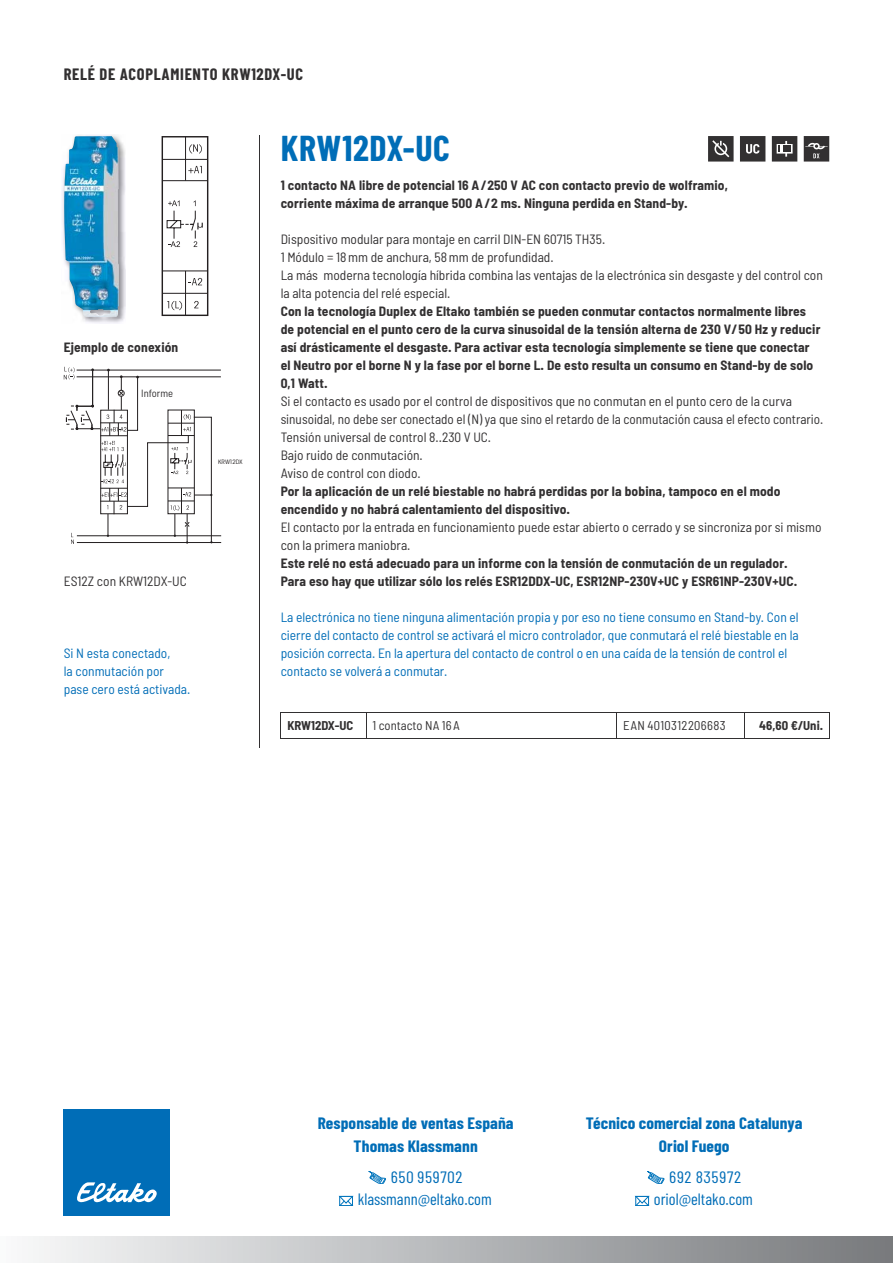
<style>
.page{position:relative;width:893px;height:1263px;background:#fff}
.page>*{position:absolute;margin:0;border:0;box-sizing:border-box;transform-origin:0 0}
.t1{font:700 36px "Barlow Condensed";letter-spacing:.02em;color:#006db7}
.t2{font:700 16.5px/22.5px "Barlow Condensed";letter-spacing:.005em;color:#006db7;text-align:center;scale:1.05 1}
.t3{font:16.5px/22.5px "Barlow Condensed";color:#006db7;text-align:center;scale:1.05 1}
.t4{font:700 16.5px "Barlow Condensed";letter-spacing:.04em;color:#323031}
.t5{font:700 semi-condensed 13.5px/18px "Barlow";letter-spacing:.01em;color:#323031}
.t6{font:semi-condensed 13.5px/18px "Barlow";color:#323031}
.t7{font:semi-condensed 13.5px/18px "Barlow";color:#006db7}
.t8{font:700 semi-condensed 12.75px "Barlow";color:#323031}
.t9{font:semi-condensed 12.75px "Barlow";letter-spacing:.02em;color:#323031}
.t10{font:semi-condensed 12.75px "Barlow";color:#323031}
.t11{font:semi-condensed 10.5px "Barlow";color:#323031}
.t12{font:condensed 6.15px "Avant Garde";letter-spacing:-.01em;color:#231f20}
</style>
<div class="page">
<div style="left:0;top:1236px;width:893px;height:27px;background:linear-gradient(to right,#f9f9fa,#77797c)"></div>
<hr style="left:281px;top:713px;width:85px;height:1px;background:#323031">
<hr style="left:281px;top:738px;width:85px;height:1px;background:#323031">
<hr style="left:744px;top:713px;width:86px;height:1px;background:#323031">
<svg style="left:829px;top:714px;width:1px;height:24px"></svg>
<hr style="left:366px;top:738px;width:464px;height:1px;background:#323031">
<hr style="left:366px;top:713px;width:251px;height:1px;background:#323031">
<svg style="left:366px;top:714px;width:1px;height:24px"></svg>
<hr style="left:617px;top:713px;width:127px;height:1px;background:#323031">
<svg style="left:744px;top:714px;width:1px;height:24px"></svg>
<svg style="left:740px;top:136px;width:25px;height:26px"></svg>
<svg style="left:708px;top:136px;width:25px;height:26px"></svg>
<svg style="left:772px;top:136px;width:25px;height:26px"></svg>
<svg style="left:804px;top:136px;width:25px;height:26px"></svg>
<img style="left:62px;top:135px;width:64px;height:188px">
<img style="left:64px;top:136px;width:55px;height:181px">
<div style="left:162px;top:136px;width:46px;height:180px;border:1px solid #231f20"></div>
<svg style="left:188px;top:166px;width:14px;height:7px"></svg>
<svg style="left:194px;top:301px;width:5px;height:7px"></svg>
<svg style="left:189px;top:278px;width:13px;height:7px"></svg>
<svg style="left:166px;top:200px;width:37px;height:47px"></svg>
<hr style="left:162px;top:293px;width:46px;height:1px;background:#231f20">
<hr style="left:162px;top:159px;width:46px;height:1px;background:#231f20">
<hr style="left:185px;top:271px;width:1px;height:44px;background:#231f20">
<hr style="left:185px;top:137px;width:1px;height:44px;background:#231f20">
<hr style="left:162px;top:271px;width:46px;height:1px;background:#231f20">
<hr style="left:162px;top:180px;width:46px;height:1px;background:#231f20">
<svg style="left:189px;top:144px;width:13px;height:10px"></svg>
<svg style="left:167px;top:301px;width:15px;height:9px"></svg>
<hr style="left:77px;top:536px;width:144px;height:1px;background:#231f20">
<hr style="left:77px;top:542px;width:144px;height:1px;background:#231f20">
<hr style="left:77px;top:370px;width:144px;height:1px;background:#231f20">
<hr style="left:77px;top:377px;width:144px;height:1px;background:#231f20">
<svg style="left:64px;top:367px;width:149px;height:177px"></svg>
<hr style="left:259px;top:136px;width:1px;height:612px;background:#323031">
<div style="left:141px;top:386px;width:52px;height:18px;background:#fff"></div>
<div style="left:64px;top:1109px;width:106px;height:107px;background:#006db7"></div>
<svg style="left:77px;top:1182px;width:80px;height:21px"></svg>
<svg style="left:369px;top:1171px;width:17px;height:13px"></svg>
<svg style="left:340px;top:1196px;width:13px;height:10px"></svg>
<svg style="left:647px;top:1171px;width:17px;height:13px"></svg>
<svg style="left:636px;top:1196px;width:13px;height:10px"></svg>
<p class="t4" style="left:64px;top:69px;width:241px">RELÉ DE ACOPLAMIENTO KRW12DX-UC</p>
<p class="t5" style="left:64px;top:340px;width:116px">Ejemplo de conexión</p>
<p class="t11" style="left:141px;top:389px;width:33px">Informe</p>
<p class="t12" style="left:218px;top:459px;width:26px">KRW12DX</p>
<p class="t6" style="left:64px;top:574px;width:125px">ES12Z con KRW12DX-UC</p>
<p class="t7" style="left:64px;top:646px;width:128px">Si N esta conectado,<br>la conmutación por pase cero está activada.</p>
<h1 class="t1" style="left:281px;top:136px;width:171px">KRW12DX-UC</h1>
<p class="t5" style="left:281px;top:178px;width:449px">1 contacto NA libre de potencial 16 A/250 V AC con contacto previo de wolframio, corriente máxima de arranque 500 A/2 ms. Ninguna perdida en Stand-by.</p>
<p class="t6" style="left:281px;top:232px;width:544px">Dispositivo modular para montaje en carril DIN-EN 60715 TH35.<br>1 Módulo = 18 mm de anchura, 58 mm de profundidad.<br>La más moderna tecnología híbrida combina las ventajas de la electrónica sin desgaste y del control con la alta potencia del relé especial.</p>
<p class="t5" style="left:281px;top:304px;width:541px">Con la tecnología Duplex de Eltako también se pueden conmutar contactos normalmente libres de potencial en el punto cero de la curva sinusoidal de la tensión alterna de 230 V/50 Hz y reducir así drásticamente el desgaste. Para activar esta tecnología simplemente se tiene que conectar el Neutro por el borne N y la fase por el borne L. De esto resulta un consumo en Stand-by de solo 0,1 Watt.</p>
<p class="t6" style="left:281px;top:394px;width:544px">Si el contacto es usado por el control de dispositivos que no conmutan en el punto cero de la curva sinusoidal, no debe ser conectado el (N) ya que sino el retardo de la conmutación causa el efecto contrario.<br>Tensión universal de control 8..230 V UC.<br>Bajo ruido de conmutación.<br>Aviso de control con diodo.</p>
<p class="t5" style="left:281px;top:484px;width:501px">Por la aplicación de un relé biestable no habrá perdidas por la bobina, tampoco en el modo encendido y no habrá calentamiento del dispositivo.</p>
<p class="t6" style="left:281px;top:520px;width:542px">El contacto por la entrada en funcionamiento puede estar abierto o cerrado y se sincroniza por si mismo con la primera maniobra.</p>
<p class="t5" style="left:281px;top:556px;width:518px">Este relé no está adecuado para un informe con la tensión de conmutación de un regulador.<br>Para eso hay que utilizar sólo los relés ESR12DDX-UC, ESR12NP-230V+UC y ESR61NP-230V+UC.</p>
<p class="t7" style="left:281px;top:610px;width:520px">La electrónica no tiene ninguna alimentación propia y por eso no tiene consumo en Stand-by. Con el cierre del contacto de control se activará el micro controlador, que conmutará el relé biestable en la posición correcta. En la apertura del contacto de control o en una caída de la tensión de control el contacto se volverá a conmutar.</p>
<p class="t8" style="left:287px;top:721px;width:67px">KRW12DX-UC</p>
<p class="t10" style="left:372px;top:721px;width:89px">1 contacto NA 16 A</p>
<p class="t9" style="left:623px;top:721px;width:104px">EAN 4010312206683</p>
<p class="t8" style="left:759px;top:721px;width:65px">46,60 €/Uni.</p>
<p class="t2" style="left:318px;top:1114px;width:188px">Responsable de ventas España<br>Thomas Klassmann</p>
<p class="t3" style="left:358px;top:1166px;width:129px">650 959702 klassmann@eltako.com</p>
<p class="t2" style="left:586px;top:1114px;width:208px">Técnico comercial zona Catalunya<br>Oriol Fuego</p>
<p class="t3" style="left:654px;top:1166px;width:96px">692 835972 oriol@eltako.com</p>
</div>
